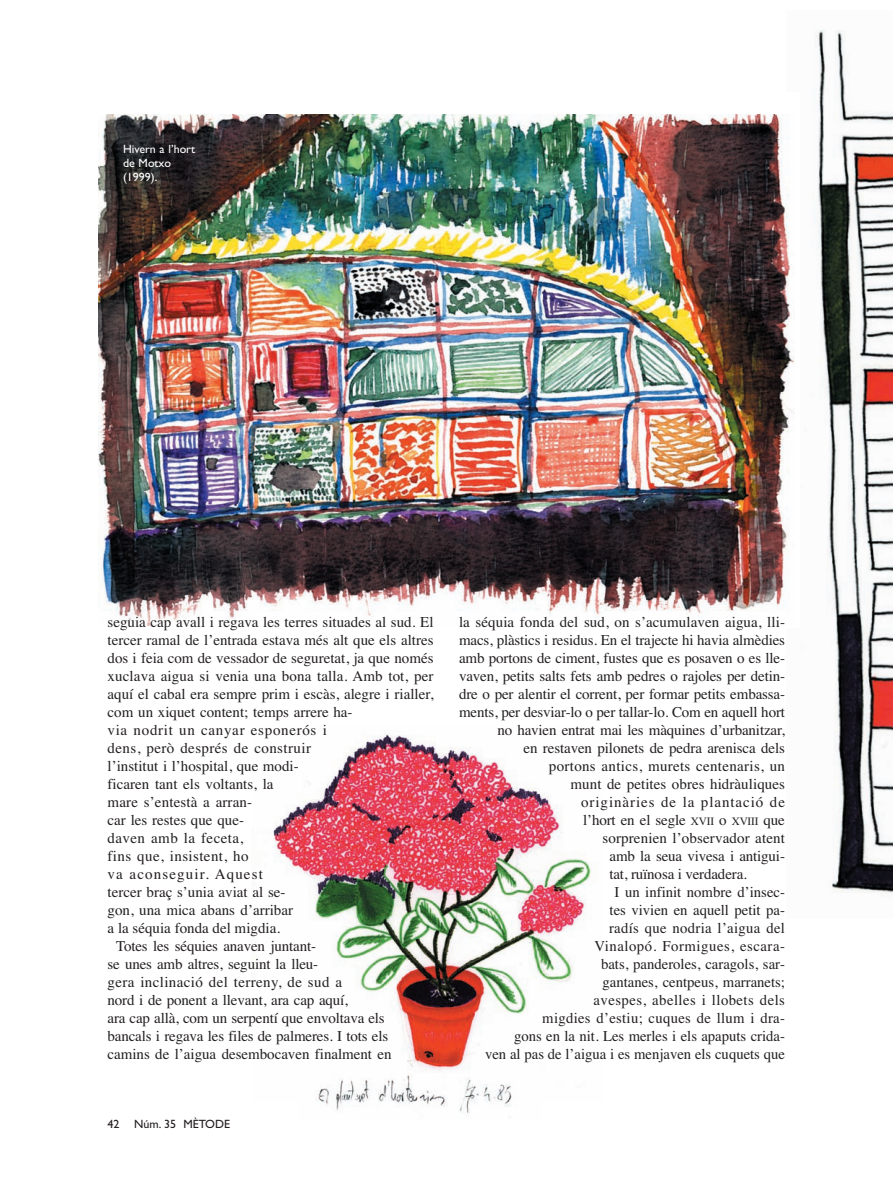
<style>
.page{position:relative;width:893px;height:1191px;background:#fff}
.page>*{position:absolute;margin:0;border:0;box-sizing:border-box;transform-origin:0 0}
.t1{font:15px "Times";color:#231f20}
.t2{font:15px "Times";letter-spacing:.025em;color:#231f20}
.t3{font:15px "Times";letter-spacing:.02em;color:#231f20}
.t4{font:15px "Times";letter-spacing:.03em;color:#231f20}
.t5{font:15px "Times";letter-spacing:.045em;color:#231f20}
.t6{font:15px "Times";letter-spacing:.065em;color:#231f20}
.t7{font:15px "Times";letter-spacing:.035em;color:#231f20}
.t8{font:15px "Times";letter-spacing:.075em;color:#231f20}
.t9{font:12px/14.4px "Gill Sans";color:#fff}
.t10{font:12px "Gill Sans";color:#231f20}
.s1{font-size:11.25px}
</style>
<div class="page">
<img style="left:815px;top:30px;width:78px;height:863px">
<img style="left:98px;top:114px;width:696px;height:511px">
<img style="left:273px;top:734px;width:321px;height:337px">
<img style="left:316px;top:1075px;width:196px;height:38px">
<p class="t9" style="left:123px;top:143px;width:74px">Hivern a l’hort de Motxo (1999).</p>
<p class="t1" style="left:108px;top:617px;width:327px">seguia cap avall i regava les terres situades al sud. El</p>
<p class="t1" style="left:108px;top:635px;width:327px">tercer ramal de l’entrada estava més alt que els altres</p>
<p class="t1" style="left:108px;top:653px;width:327px">dos i feia com de vessador de seguretat, ja que només</p>
<p class="t1" style="left:108px;top:671px;width:327px">xuclava aigua si venia una bona talla. Amb tot, per</p>
<p class="t1" style="left:108px;top:689px;width:327px">aquí el cabal era sempre prim i escàs, alegre i rialler,</p>
<p class="t1" style="left:108px;top:707px;width:247px">com un xiquet content; temps arrere ha-</p>
<p class="t5" style="left:108px;top:725px;width:221px">via nodrit un canyar esponerós i</p>
<p class="t2" style="left:108px;top:743px;width:205px">dens, però després de construir</p>
<p class="t1" style="left:108px;top:761px;width:193px">l’institut i l’hospital, que modi-</p>
<p class="t1" style="left:108px;top:779px;width:167px">ficaren tant els voltants, la</p>
<p class="t1" style="left:108px;top:797px;width:146px">mare s’entestà a arran-</p>
<p class="t1" style="left:108px;top:815px;width:138px">car les restes que que-</p>
<p class="t4" style="left:108px;top:833px;width:137px">daven amb la feceta,</p>
<p class="t2" style="left:108px;top:851px;width:143px">fins que, insistent, ho</p>
<p class="t8" style="left:108px;top:869px;width:157px">va aconseguir. Aquest</p>
<p class="t1" style="left:108px;top:887px;width:179px">tercer braç s’unia aviat al se-</p>
<p class="t1" style="left:108px;top:905px;width:187px">gon, una mica abans d’arribar</p>
<p class="t1" style="left:108px;top:923px;width:174px">a la séquia fonda del migdia.</p>
<p class="t1" style="left:116px;top:941px;width:201px">Totes les séquies anaven juntant-</p>
<p class="t1" style="left:108px;top:959px;width:212px">se unes amb altres, seguint la lleu-</p>
<p class="t2" style="left:108px;top:977px;width:236px">gera inclinació del terreny, de sud a</p>
<p class="t1" style="left:108px;top:995px;width:242px">nord i de ponent a llevant, ara cap aquí,</p>
<p class="t1" style="left:108px;top:1013px;width:279px">ara cap allà, com un serpentí que envoltava els</p>
<p class="t1" style="left:108px;top:1031px;width:282px">bancals i regava les files de palmeres. I tots els</p>
<p class="t1" style="left:108px;top:1049px;width:286px">camins de l’aigua desembocaven finalment en</p>
<p class="t10" style="left:108px;top:1120px;width:124px">42 Núm. 35 MÈTODE</p>
<p class="t1" style="left:459px;top:617px;width:327px">la séquia fonda del sud, on s’acumulaven aigua, lli-</p>
<p class="t1" style="left:459px;top:635px;width:327px">macs, plàstics i residus. En el trajecte hi havia almèdies</p>
<p class="t1" style="left:459px;top:653px;width:327px">amb portons de ciment, fustes que es posaven o es lle-</p>
<p class="t1" style="left:459px;top:671px;width:327px">vaven, petits salts fets amb pedres o rajoles per detin-</p>
<p class="t1" style="left:459px;top:689px;width:328px">dre o per alentir el corrent, per formar petits embassa-</p>
<p class="t1" style="left:459px;top:707px;width:327px">ments, per desviar-lo o per tallar-lo. Com en aquell hort</p>
<p class="t1" style="left:497px;top:725px;width:289px">no havien entrat mai les màquines d’urbanitzar,</p>
<p class="t1" style="left:523px;top:743px;width:263px">en restaven pilonets de pedra arenisca dels</p>
<p class="t3" style="left:549px;top:761px;width:238px">portons antics, murets centenaris, un</p>
<p class="t1" style="left:570px;top:779px;width:216px">munt de petites obres hidràuliques</p>
<p class="t6" style="left:581px;top:797px;width:205px">originàries de la plantació de</p>
<p class="t1" style="left:583px;top:815px;width:203px">l’hort en el segle <span class="s1">XVII</span> o <span class="s1">XVIII</span> que</p>
<p class="t1" style="left:602px;top:833px;width:184px">sorprenien l’observador atent</p>
<p class="t1" style="left:610px;top:851px;width:177px">amb la seua vivesa i antigui-</p>
<p class="t1" style="left:609px;top:869px;width:139px">tat, ruïnosa i verdadera.</p>
<p class="t1" style="left:615px;top:887px;width:172px">I un infinit nombre d’insec-</p>
<p class="t1" style="left:610px;top:905px;width:177px">tes vivien en aquell petit pa-</p>
<p class="t2" style="left:609px;top:923px;width:177px">radís que nodria l’aigua del</p>
<p class="t7" style="left:594px;top:941px;width:192px">Vinalopó. Formigues, escara-</p>
<p class="t1" style="left:601px;top:959px;width:185px">bats, panderoles, caragols, sar-</p>
<p class="t1" style="left:603px;top:977px;width:184px">gantanes, centpeus, marranets;</p>
<p class="t4" style="left:593px;top:995px;width:193px">avespes, abelles i llobets dels</p>
<p class="t3" style="left:542px;top:1013px;width:244px">migdies d’estiu; cuques de llum i dra-</p>
<p class="t1" style="left:514px;top:1031px;width:272px">gons en la nit. Les merles i els apaputs crida-</p>
<p class="t1" style="left:485px;top:1049px;width:301px">ven al pas de l’aigua i es menjaven els cuquets que</p>
</div>
